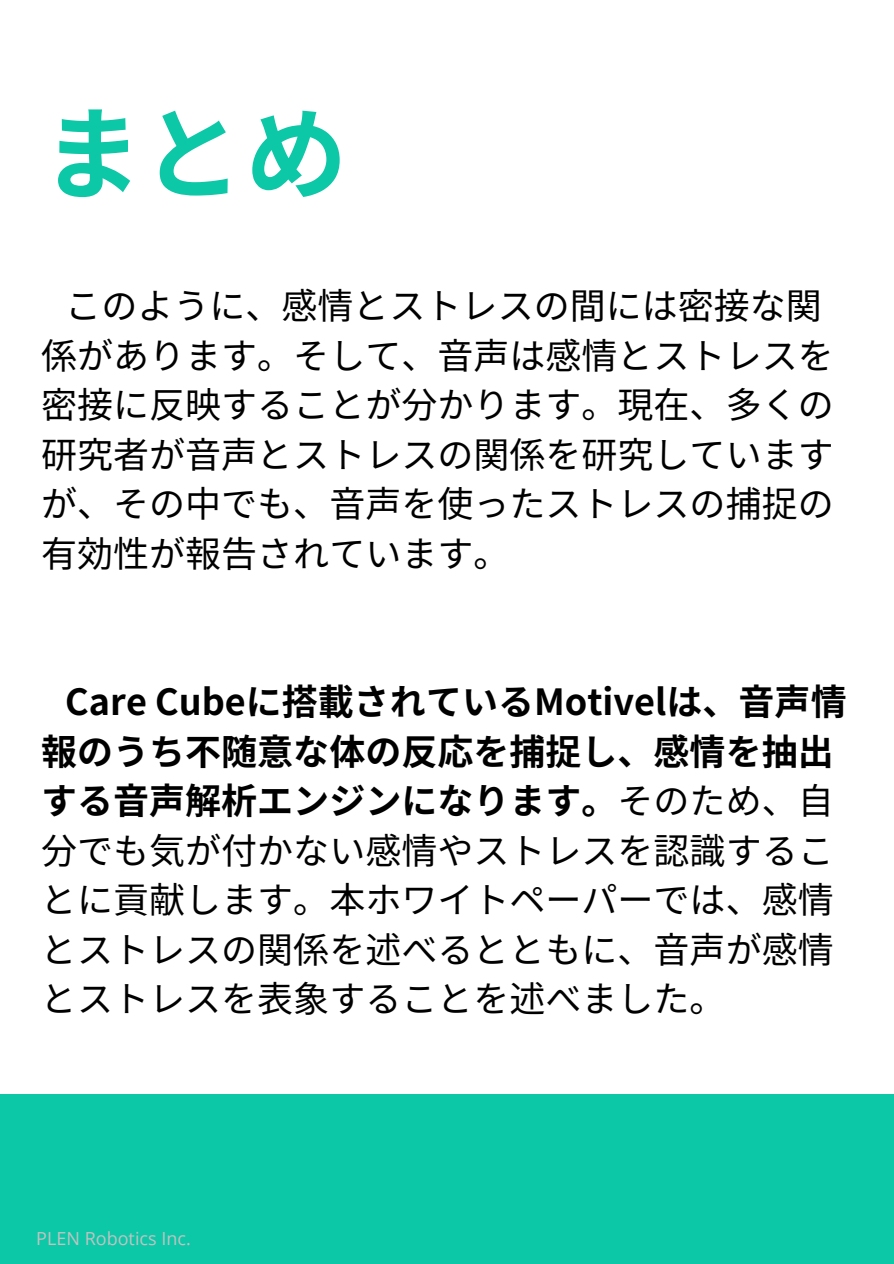
<style>
.page{position:relative;width:894px;height:1264px;background:#fff}
.page>*{position:absolute;margin:0;border:0;box-sizing:border-box;transform-origin:0 0}
.t1{font:700 102px "Noto Sans JP";color:#0cc8a7}
.t2{font:36px/49.5px "Noto Sans JP";color:#000}
.t3{font:18px "Open Sans";color:#c2c2c2}
.s1{font-weight:700}
</style>
<div class="page">
<div style="left:0;top:1093px;width:893px;height:170px;background:#0cc8a7"></div>
<h2 class="t1" style="left:41px;top:73px;width:307px">まとめ</h2>
<h1 class="t2" style="left:41px;top:279px;width:794px;text-indent:24px">このように、感情とストレスの間には密接な関係があります。そして、音声は感情とストレスを密接に反映することが分かります。現在、多くの研究者が音声とストレスの関係を研究していますが、その中でも、音声を使ったストレスの捕捉の有効性が報告されています。</h1>
<h2 class="t2" style="left:41px;top:675px;width:806px;text-indent:24px"><span class="s1">Care Cubeに搭載されているMotivelは、音声情報のうち不随意な体の反応を捕捉し、感情を抽出する音声解析エンジンになります。</span>そのため、自分でも気が付かない感情やストレスを認識することに貢献します。本ホワイトペーパーでは、感情とストレスの関係を述べるとともに、音声が感情とストレスを表象することを述べました。</h2>
<p class="t3" style="left:36px;top:1225px;width:156px">PLEN Robotics Inc.</p>
</div>
